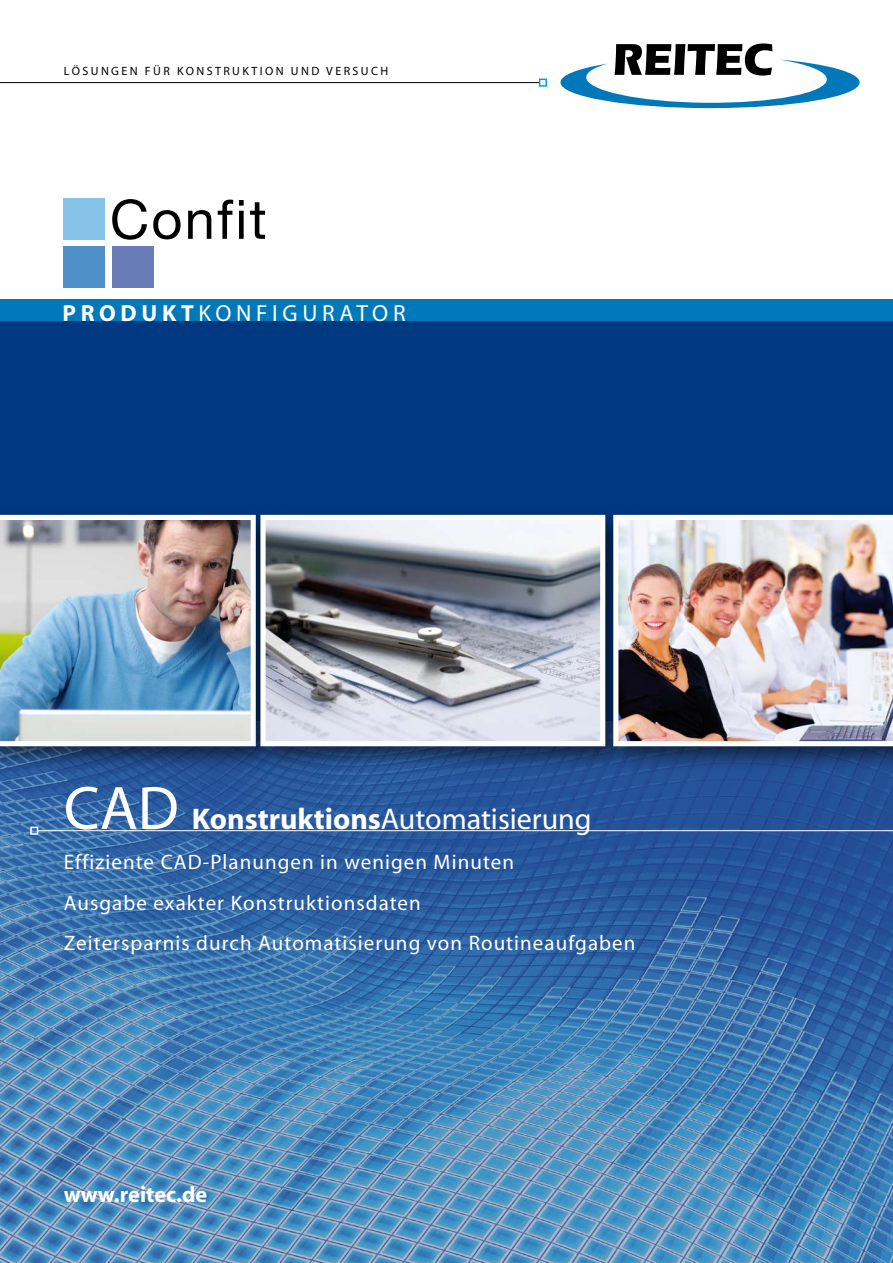
<style>
.page{position:relative;width:893px;height:1263px;background:#fff}
.page>*{position:absolute;margin:0;border:0;box-sizing:border-box;transform-origin:0 0}
.t1{font:30px "Myriad";color:#fff}
.t2{font:23.4px "Myriad";letter-spacing:.2em;color:#fff}
.t3{font:700 22.5px "Myriad";color:#fff}
.t4{font:21px/40.5px "Myriad";letter-spacing:.05em;color:#fff}
.t5{font:12px "Myriad";letter-spacing:.2em;color:#000}
.s1{font-weight:700}
.s2{font-size:61.8px}
</style>
<div class="page">
<div style="left:0;top:300px;width:893px;height:963px;background:#003882"></div>
<img style="left:0;top:773px;width:893px;height:490px">
<svg style="left:560px;top:43px;width:300px;height:65px"></svg>
<div style="left:0;top:300px;width:893px;height:21px;background:#0178ba"></div>
<div style="left:0;top:504px;width:282px;height:269px;background:#000;opacity:.58"></div>
<img style="left:0;top:515px;width:249px;height:231px">
<div style="left:249px;top:504px;width:383px;height:269px;background:#000;opacity:.58"></div>
<img style="left:266px;top:521px;width:333px;height:219px">
<div style="left:260px;top:515px;width:345px;height:231px;border:5px solid #fff"></div>
<div style="left:602px;top:504px;width:291px;height:269px;background:#000;opacity:.58"></div>
<img style="left:613px;top:515px;width:280px;height:231px">
<hr style="left:0;top:82px;width:540px;height:1px;background:#000">
<div style="left:30px;top:827px;width:8px;height:8px;border:2px solid #fff"></div>
<hr style="left:38px;top:830px;width:855px;height:1px;background:#fff">
<div style="left:539px;top:79px;width:8px;height:8px;border:2px solid #009ee0"></div>
<div style="left:64px;top:198px;width:41px;height:42px;background:#86c2e7"></div>
<div style="left:64px;top:246px;width:41px;height:42px;background:#5090c8"></div>
<div style="left:112px;top:246px;width:41px;height:42px;background:#697cb7"></div>
<svg style="left:112px;top:199px;width:153px;height:41px"></svg>
<p class="t5" style="left:64px;top:65px;width:326px">LÖSUNGEN FÜR KONSTRUKTION UND VERSUCH</p>
<p class="t2" style="left:63px;top:302px;width:344px"><span class="s1">PRODUKT</span>KONFIGURATOR</p>
<h1 class="t1" style="left:64px;top:804px;width:529px"><span class="s2">CAD</span> <span class="s1">Konstruktions</span>Automatisierung</h1>
<p class="t4" style="left:64px;top:843px;width:573px">Effiziente CAD-Planungen in wenigen Minuten<br>Ausgabe exakter Konstruktionsdaten<br>Zeitersparnis durch Automatisierung von Routineaufgaben</p>
<p class="t3" style="left:64px;top:1183px;width:145px">www.reitec.de</p>
</div>
